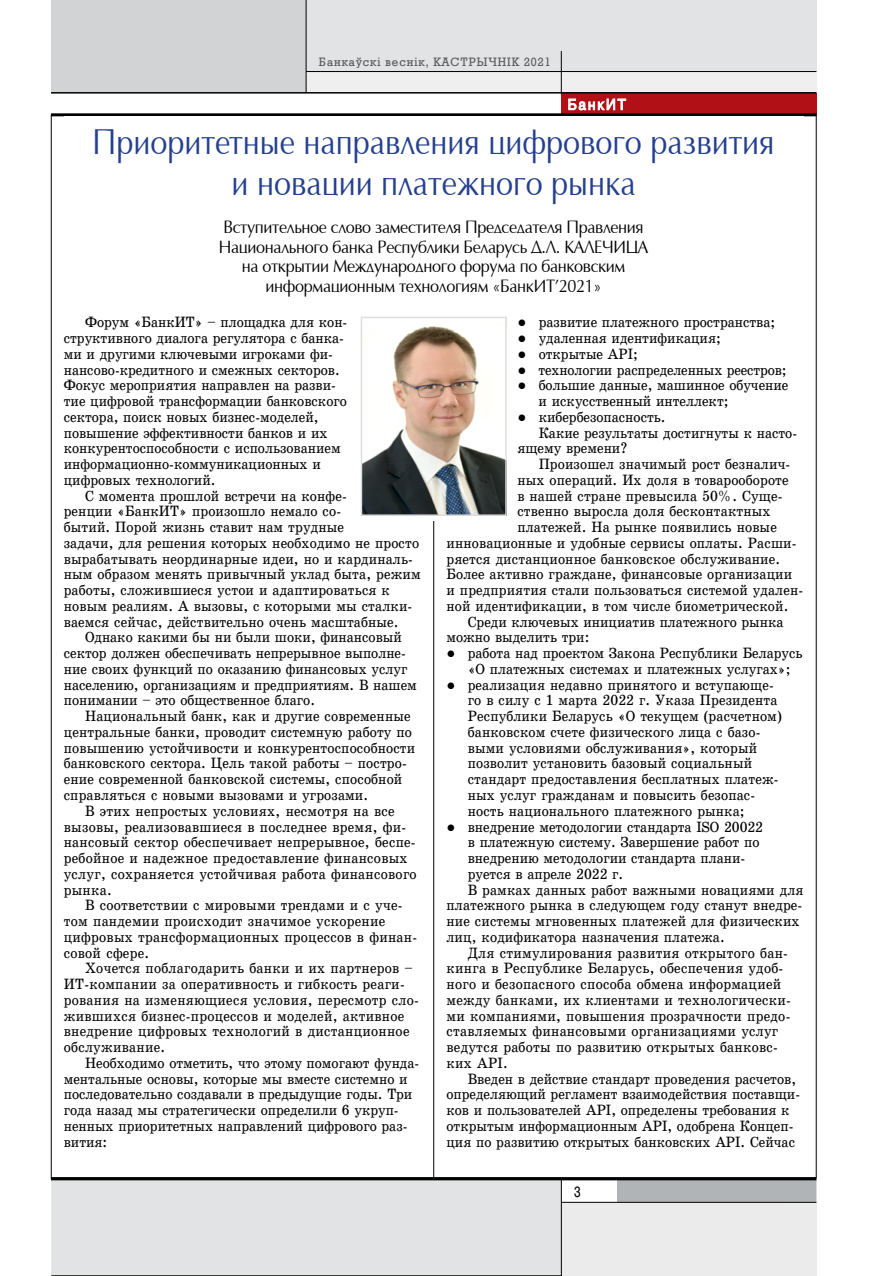
<style>
.page{position:relative;width:893px;height:1276px;background:#fff}
.page>*{position:absolute;margin:0;border:0;box-sizing:border-box;transform-origin:0 0}
.t1{font:36px/40.5px "AG Opus";color:#25408f;text-align:center;scale:.85 1}
.t2{font:18px/19.5px "AG Opus";letter-spacing:-.02em;color:#000;text-align:center;scale:.9 1}
.t3{font:15px/15.8px "School Book C";letter-spacing:.01em;color:#000;scale:.9 1}
.t4{font:15px "School Book C";letter-spacing:-.01em;color:#000;scale:.9 1}
.t5{font:15px "AG Helvetica";letter-spacing:.14em;color:#fff;scale:.9 1}
.t6{font:15px "Rodeo";color:#000;scale:.9 1}
.t7{font:12px "Rodeo";letter-spacing:.08em;color:#58595b}
.s1{font-family:"Times New Roman"}
</style>
<div class="page">
<div style="left:561px;top:94px;width:255px;height:21px;background:#b11116"></div>
<svg style="left:568px;top:98px;width:58px;height:13px"></svg>
<div style="left:51px;top:0;width:255px;height:93px;background:#d1d3d4"></div>
<div style="left:306px;top:0;width:510px;height:72px;background:#e2e3e4"></div>
<div style="left:306px;top:72px;width:510px;height:21px;background:#efeff0"></div>
<hr style="left:306px;top:0;width:1px;height:93px;background:#000">
<hr style="left:306px;top:71px;width:510px;height:1px;background:#000">
<hr style="left:561px;top:51px;width:1px;height:43px;background:#000">
<hr style="left:51px;top:113px;width:765px;height:3px;background:#000">
<hr style="left:433px;top:115px;width:1px;height:1063px;background:#000">
<hr style="left:51px;top:92px;width:765px;height:2px;background:#000">
<div style="left:561px;top:1202px;width:255px;height:73px;background:#ebebec"></div>
<svg style="left:616px;top:1180px;width:200px;height:22px"></svg>
<div style="left:51px;top:1180px;width:511px;height:96px;background:#e2e3e4"></div>
<hr style="left:562px;top:1202px;width:254px;height:1px;background:#000">
<hr style="left:51px;top:1177px;width:765px;height:3px;background:#000">
<div style="left:420px;top:304px;width:27px;height:217px;background:#fff"></div>
<div style="left:64px;top:116px;width:739px;height:97px;background:#fff"></div>
<div style="left:64px;top:207px;width:739px;height:97px;background:#fff"></div>
<img style="left:364px;top:326px;width:140px;height:187px">
<div style="left:361px;top:317px;width:146px;height:199px;border:2px solid #dcddde"></div>
<p class="t7" style="left:319px;top:55px;width:233px">Банкаўскі веснік, КАСТРЫЧНIК 2021</p>
<p class="t5" style="left:568px;top:96px;width:66px">БанкИТ</p>
<h1 class="t1" style="left:93px;top:123px;width:804px">Приоритетные направления цифрового развития и новации платежного рынка</h1>
<p class="t2" style="left:219px;top:218px;width:479px">Вступительное слово заместителя Председателя Правления Национального банка Республики Беларусь Д.Л. КАЛЕЧИЦА на открытии Международного форума по банковским информационным технологиям «БанкИТ’2021»</p>
<p class="t3" style="left:517px;top:314px;width:288px"><span class="s1">●</span> развитие платежного пространства;</p>
<p class="t3" style="left:517px;top:330px;width:227px"><span class="s1">●</span> удаленная идентификация;</p>
<p class="t3" style="left:517px;top:346px;width:135px"><span class="s1">●</span> открытые АРI;</p>
<p class="t4" style="left:517px;top:361px;width:301px"><span class="s1">●</span> технологии распределенных реестров;</p>
<p class="t3" style="left:539px;top:377px;width:279px;text-indent:-21px"><span class="s1">●</span> большие данные, машинное обучение и искусственный интеллект;</p>
<p class="t3" style="left:517px;top:409px;width:166px"><span class="s1">●</span> кибербезопасность.</p>
<p class="t3" style="left:539px;top:425px;width:289px">Какие результаты достигнуты к насто-</p>
<p class="t3" style="left:517px;top:440px;width:124px">ящему времени?</p>
<p class="t3" style="left:539px;top:456px;width:281px">Произошел значимый рост безналич-</p>
<p class="t3" style="left:517px;top:472px;width:303px">ных операций. Их доля в товарообороте</p>
<p class="t3" style="left:517px;top:488px;width:296px">в нашей стране превысила 50%. Суще-</p>
<p class="t3" style="left:517px;top:503px;width:283px">ственно выросла доля бесконтактных</p>
<p class="t3" style="left:517px;top:519px;width:290px">платежей. На рынке появились новые</p>
<p class="t3" style="left:446px;top:535px;width:390px">инновационные и удобные сервисы оплаты. Расши-</p>
<p class="t3" style="left:446px;top:551px;width:372px">ряется дистанционное банковское обслуживание.</p>
<p class="t3" style="left:446px;top:566px;width:386px">Более активно граждане, финансовые организации</p>
<p class="t3" style="left:446px;top:582px;width:398px">и предприятия стали пользоваться системой удален-</p>
<p class="t3" style="left:446px;top:598px;width:381px">ной идентификации, в том числе биометрической.</p>
<p class="t3" style="left:468px;top:614px;width:352px">Среди ключевых инициатив платежного рынка</p>
<p class="t3" style="left:446px;top:629px;width:160px">можно выделить три:</p>
<p class="t3" style="left:468px;top:645px;width:373px;text-indent:-21px"><span class="s1">●</span> работа над проектом Закона Республики Беларусь «О платежных системах и платежных услугах»;</p>
<p class="t3" style="left:468px;top:677px;width:350px;text-indent:-21px"><span class="s1">●</span> реализация недавно принятого и вступающе&shy;го в силу с 1 марта 2022 г. Указа Президента Республики Беларусь «О текущем (расчетном) банковском счете физического лица с базо&shy;выми условиями обслуживания», который позволит установить базовый социальный стандарт предоставления бесплатных платеж&shy;ных услуг гражданам и повысить безопас&shy;ность национального платежного рынка;</p>
<p class="t3" style="left:446px;top:818px;width:353px"><span class="s1">●</span> внедрение методологии стандарта ISO 20022</p>
<p class="t3" style="left:468px;top:834px;width:326px">в платежную систему. Завершение работ по</p>
<p class="t3" style="left:468px;top:850px;width:310px">внедрению методологии стандарта плани-</p>
<p class="t3" style="left:468px;top:866px;width:174px">руется в апреле 2022 г.</p>
<p class="t3" style="left:468px;top:881px;width:375px">В рамках данных работ важными новациями для</p>
<p class="t3" style="left:446px;top:897px;width:397px">платежного рынка в следующем году станут внедре-</p>
<p class="t3" style="left:446px;top:913px;width:394px">ние системы мгновенных платежей для физических</p>
<p class="t3" style="left:446px;top:929px;width:311px">лиц, кодификатора назначения платежа.</p>
<p class="t3" style="left:468px;top:944px;width:357px">Для стимулирования развития открытого бан-</p>
<p class="t3" style="left:446px;top:960px;width:376px">кинга в Республике Беларусь, обеспечения удоб-</p>
<p class="t3" style="left:446px;top:976px;width:373px">ного и безопасного способа обмена информацией</p>
<p class="t3" style="left:446px;top:992px;width:384px">между банками, их клиентами и технологически-</p>
<p class="t3" style="left:446px;top:1007px;width:384px">ми компаниями, повышения прозрачности предо-</p>
<p class="t3" style="left:446px;top:1023px;width:370px">ставляемых финансовыми организациями услуг</p>
<p class="t3" style="left:446px;top:1039px;width:370px">ведутся работы по развитию открытых банковс-</p>
<p class="t3" style="left:446px;top:1055px;width:70px">ких API.</p>
<p class="t3" style="left:468px;top:1070px;width:366px">Введен в действие стандарт проведения расчетов,</p>
<p class="t3" style="left:446px;top:1086px;width:394px">определяющий регламент взаимодействия поставщи-</p>
<p class="t3" style="left:446px;top:1102px;width:383px">ков и пользователей API, определены требования к</p>
<p class="t3" style="left:446px;top:1118px;width:387px">открытым информационным API, одобрена Концеп-</p>
<p class="t3" style="left:446px;top:1133px;width:389px">ция по развитию открытых банковских API. Сейчас</p>
<p class="t3" style="left:64px;top:314px;width:317px;text-indent:21px">Форум «БанкИТ» – площадка для кон&shy;структивного диалога регулятора с банка&shy;ми и другими ключевыми игроками фи&shy;нансово-кредитного и смежных секторов.<br>Фокус мероприятия направлен на разви&shy;тие цифровой трансформации банковского сектора, поиск новых бизнес-моделей, повышение эффективности банков и их конкурентоспособности с использованием информационно-коммуникационных и цифровых технологий.</p>
<p class="t3" style="left:64px;top:488px;width:398px;text-indent:21px">С момента прошлой встречи на конфе-<br>ренции «БанкИТ» произошло немало со-<br>бытий. Порой жизнь ставит нам трудные<br>задачи, для решения которых необходимо не просто вырабатывать неординарные идеи, но и кардиналь&shy;ным образом менять привычный уклад быта, режим работы, сложившиеся устои и адаптироваться к новым реалиям. А вызовы, с которыми мы сталки&shy;ваемся сейчас, действительно очень масштабные.</p>
<p class="t3" style="left:64px;top:629px;width:394px;text-indent:21px">Однако какими бы ни были шоки, финансовый сектор должен обеспечивать непрерывное выполне&shy;ние своих функций по оказанию финансовых услуг населению, организациям и предприятиям. В нашем понимании – это общественное благо.</p>
<p class="t3" style="left:64px;top:708px;width:392px;text-indent:21px">Национальный банк, как и другие современные центральные банки, проводит системную работу по повышению устойчивости и конкурентоспособности банковского сектора. Цель такой работы – постро&shy;ение современной банковской системы, способной справляться с новыми вызовами и угрозами.</p>
<p class="t3" style="left:64px;top:803px;width:394px;text-indent:21px">В этих непростых условиях, несмотря на все вызовы, реализовавшиеся в последнее время, фи&shy;нансовый сектор обеспечивает непрерывное, беспе&shy;ребойное и надежное предоставление финансовых услуг, сохраняется устойчивая работа финансового рынка.</p>
<p class="t3" style="left:64px;top:897px;width:394px;text-indent:21px">В соответствии с мировыми трендами и с уче&shy;том пандемии происходит значимое ускорение цифровых трансформационных процессов в финан&shy;совой сфере.</p>
<p class="t3" style="left:64px;top:960px;width:396px;text-indent:21px">Хочется поблагодарить банки и их партнеров – ИТ-компании за оперативность и гибкость реаги&shy;рования на изменяющиеся условия, пересмотр сло&shy;жившихся бизнес-процессов и моделей, активное внедрение цифровых технологий в дистанционное обслуживание.</p>
<p class="t3" style="left:64px;top:1055px;width:396px;text-indent:21px">Необходимо отметить, что этому помогают фунда&shy;ментальные основы, которые мы вместе системно и последовательно создавали в предыдущие годы. Три года назад мы стратегически определили 6 укруп&shy;ненных приоритетных направлений цифрового раз&shy;вития:</p>
<p class="t6" style="left:574px;top:1183px;width:9px">3</p>
</div>
